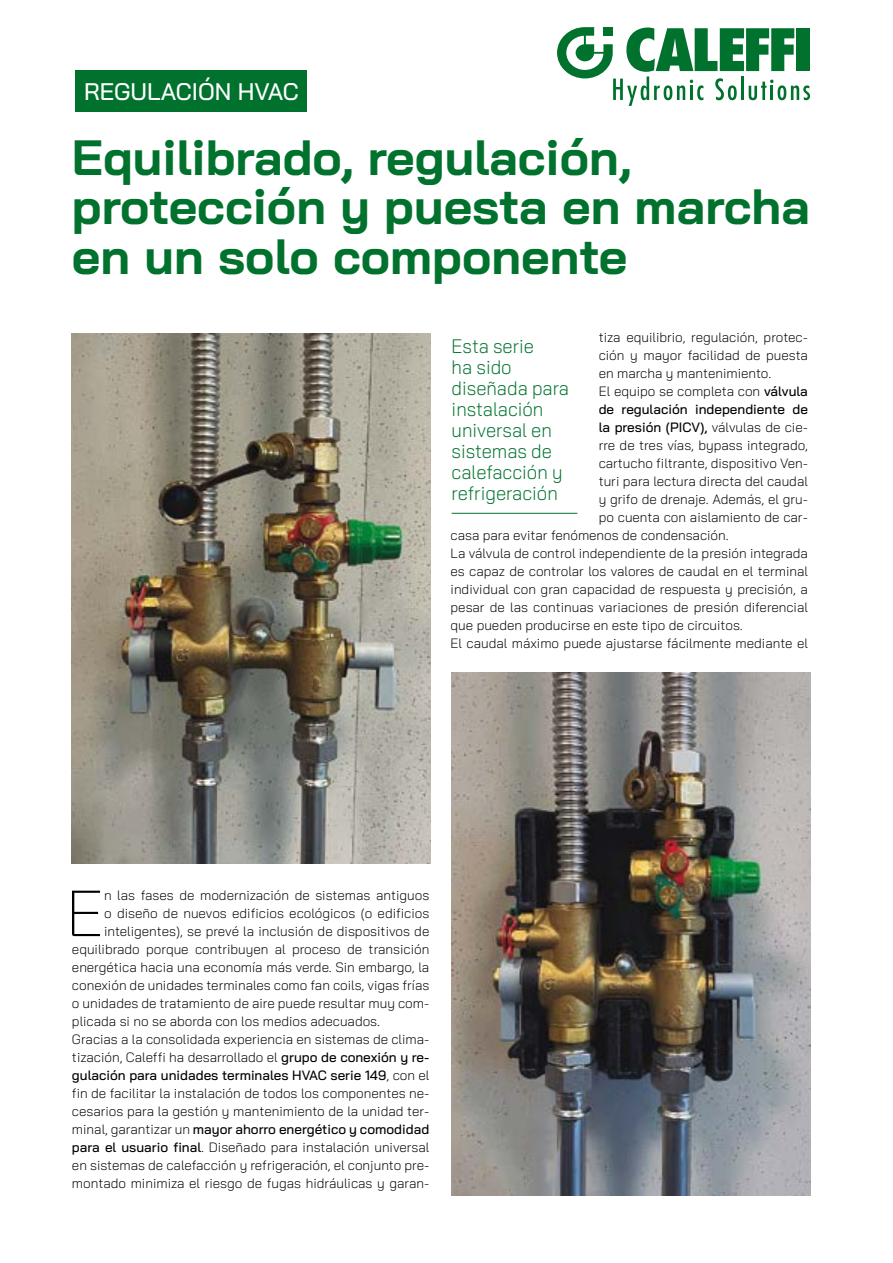
<style>
.page{position:relative;width:893px;height:1263px;background:#fff}
.page>*{position:absolute;margin:0;border:0;box-sizing:border-box;transform-origin:0 0}
.t1{font:200 64.95px "Bai Jamjuree";color:#000}
.t2{font:700 49.5px/49.5px "Bai Jamjuree";color:#00722d}
.t3{font:500 24px "Bai Jamjuree";color:#fff}
.t4{font:300 19.5px/21px "Bai Jamjuree";color:#00722d;scale:.95 1}
.t5{font:300 13.5px "Bai Jamjuree";color:#000}
.t6{font:500 13.5px "Bai Jamjuree";color:#000}
.s1{font-weight:500}
.s2{font-weight:300}
</style>
<div class="page">
<div style="left:76px;top:70px;width:231px;height:41px;background:#00722d"></div>
<svg style="left:557px;top:27px;width:253px;height:79px"></svg>
<hr style="left:452px;top:513px;width:125px;height:1px;background:#00722d">
<img style="left:72px;top:334px;width:359px;height:529px">
<img style="left:452px;top:673px;width:358px;height:522px">
<h3 class="t3" style="left:84px;top:77px;width:216px">REGULACIÓN HVAC</h3>
<h2 class="t2" style="left:72px;top:133px;width:740px">Equilibrado, regulación, protección y puesta en marcha en un solo componente</h2>
<p class="t5" style="left:599px;top:326px;width:211px">tiza equilibrio, regulación, protec-</p>
<p class="t5" style="left:599px;top:344px;width:211px">ción y mayor facilidad de puesta</p>
<p class="t5" style="left:599px;top:362px;width:174px">en marcha y mantenimiento.</p>
<p class="t5" style="left:599px;top:380px;width:211px">El equipo se completa con <span class="s1">válvula</span></p>
<p class="t6" style="left:599px;top:401px;width:211px">de regulación independiente de</p>
<p class="t6" style="left:599px;top:419px;width:211px">la presión (PICV), <span class="s2">válvulas de cie-</span></p>
<p class="t5" style="left:599px;top:434px;width:211px">rre de tres vías, bypass integrado,</p>
<p class="t5" style="left:599px;top:452px;width:211px">cartucho filtrante, dispositivo Ven-</p>
<p class="t5" style="left:599px;top:470px;width:211px">turi para lectura directa del caudal</p>
<p class="t5" style="left:599px;top:488px;width:211px">y grifo de drenaje. Además, el gru-</p>
<p class="t5" style="left:599px;top:506px;width:211px">po cuenta con aislamiento de car-</p>
<p class="t5" style="left:451px;top:524px;width:280px">casa para evitar fenómenos de condensación.</p>
<p class="t5" style="left:451px;top:542px;width:359px">La válvula de control independiente de la presión integrada</p>
<p class="t5" style="left:451px;top:560px;width:359px">es capaz de controlar los valores de caudal en el terminal</p>
<p class="t5" style="left:451px;top:578px;width:359px">individual con gran capacidad de respuesta y precisión, a</p>
<p class="t5" style="left:451px;top:596px;width:359px">pesar de las continuas variaciones de presión diferencial</p>
<p class="t5" style="left:451px;top:614px;width:294px">que pueden producirse en este tipo de circuitos.</p>
<p class="t5" style="left:451px;top:632px;width:359px">El caudal máximo puede ajustarse fácilmente mediante el</p>
<h3 class="t4" style="left:452px;top:336px;width:125px">Esta serie<br>ha sido diseñada para instalación universal en sistemas de calefacción y refrigeración</h3>
<h1 class="t1" style="left:66px;top:860px;width:40px">E</h1>
<p class="t5" style="left:104px;top:884px;width:327px">n las fases de modernización de sistemas antiguos</p>
<p class="t5" style="left:104px;top:902px;width:327px">o diseño de nuevos edificios ecológicos (o edificios</p>
<p class="t5" style="left:104px;top:920px;width:327px">inteligentes), se prevé la inclusión de dispositivos de</p>
<p class="t5" style="left:72px;top:938px;width:359px">equilibrado porque contribuyen al proceso de transición</p>
<p class="t5" style="left:72px;top:956px;width:359px">energética hacia una economía más verde. Sin embargo, la</p>
<p class="t5" style="left:72px;top:974px;width:359px">conexión de unidades terminales como fan coils, vigas frías</p>
<p class="t5" style="left:72px;top:992px;width:359px">o unidades de tratamiento de aire puede resultar muy com-</p>
<p class="t5" style="left:72px;top:1010px;width:310px">plicada si no se aborda con los medios adecuados.</p>
<p class="t5" style="left:72px;top:1028px;width:359px">Gracias a la consolidada experiencia en sistemas de clima-</p>
<p class="t5" style="left:72px;top:1046px;width:359px">tización, Caleffi ha desarrollado el <span class="s1">grupo de conexión y re-</span></p>
<p class="t6" style="left:72px;top:1067px;width:359px">gulación para unidades terminales HVAC serie 149<span class="s2">, con el</span></p>
<p class="t5" style="left:72px;top:1082px;width:359px">fin de facilitar la instalación de todos los componentes ne-</p>
<p class="t5" style="left:72px;top:1100px;width:359px">cesarios para la gestión y mantenimiento de la unidad ter-</p>
<p class="t6" style="left:72px;top:1121px;width:359px"><span class="s2">minal, garantizar un</span> mayor ahorro energético y comodidad</p>
<p class="t5" style="left:72px;top:1136px;width:359px"><span class="s1">para el usuario final</span>. Diseñado para instalación universal</p>
<p class="t5" style="left:72px;top:1154px;width:359px">en sistemas de calefacción y refrigeración, el conjunto pre-</p>
<p class="t5" style="left:72px;top:1172px;width:359px">montado minimiza el riesgo de fugas hidráulicas y garan-</p>
</div>
